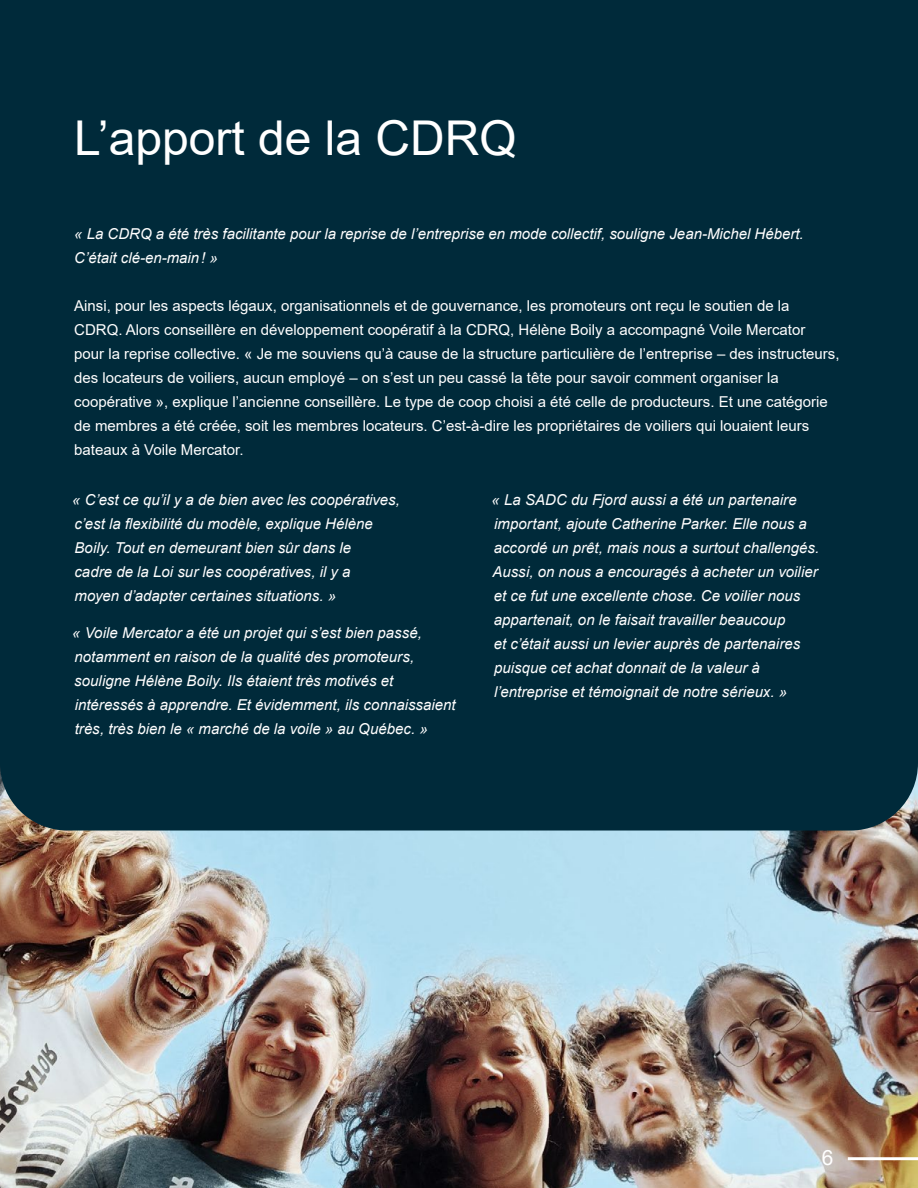
<style>
.page{position:relative;width:918px;height:1188px;background:#fff}
.page>*{position:absolute;margin:0;border:0;box-sizing:border-box;transform-origin:0 0}
.t1{font:48px "Arial";color:#fff}
.t2{font:21px "Arial";color:#fff}
.t3{font:italic 15px/24px "Arial";color:#fff}
.t4{font:15px/24px "Arial";color:#fff}
</style>
<div class="page">
<img style="left:0;top:831px;width:918px;height:357px">
<div style="left:0;top:0;width:918px;height:831px;background:#002a3a"></div>
<hr style="left:848px;top:1157px;width:70px;height:3px;background:#fff">
<h1 class="t1" style="left:74px;top:105px;width:444px">L’apport de la CDRQ</h1>
<p class="t3" style="left:74px;top:222px;width:731px">« La CDRQ a été très facilitante pour la reprise de l’entreprise en mode collectif, souligne Jean-Michel Hébert.<br>C’était clé-en-main! »</p>
<p class="t4" style="left:74px;top:293px;width:767px">Ainsi, pour les aspects légaux, organisationnels et de gouvernance, les promoteurs ont reçu le soutien de la CDRQ. Alors conseillère en développement coopératif à la CDRQ, Hélène Boily a accompagné Voile Mercator<br>pour la reprise collective. « Je me souviens qu’à cause de la structure particulière de l’entreprise – des instructeurs, des locateurs de voiliers, aucun employé – on s’est un peu cassé la tête pour savoir comment organiser la coopérative », explique l’ancienne conseillère. Le type de coop choisi a été celle de producteurs. Et une catégorie de membres a été créée, soit les membres locateurs. C’est-à-dire les propriétaires de voiliers qui louaient leurs bateaux à Voile Mercator.</p>
<p class="t3" style="left:72px;top:488px;width:329px">« C’est ce qu’il y a de bien avec les coopératives, c’est la flexibilité du modèle, explique Hélène Boily. Tout en demeurant bien sûr dans le<br>cadre de la Loi sur les coopératives, il y a<br>moyen d’adapter certaines situations. »</p>
<p class="t3" style="left:72px;top:621px;width:385px">« Voile Mercator a été un projet qui s’est bien passé, notamment en raison de la qualité des promoteurs, souligne Hélène Boily. Ils étaient très motivés et intéressés à apprendre. Et évidemment, ils connaissaient très, très bien le « marché de la voile » au Québec. »</p>
<p class="t3" style="left:492px;top:488px;width:329px">« La SADC du Fjord aussi a été un partenaire important, ajoute Catherine Parker. Elle nous a accordé un prêt, mais nous a surtout challengés.<br>Aussi, on nous a encouragés à acheter un voilier et ce fut une excellente chose. Ce voilier nous appartenait, on le faisait travailler beaucoup<br>et c’était aussi un levier auprès de partenaires puisque cet achat donnait de la valeur à l’entreprise et témoignait de notre sérieux. »</p>
<h2 class="t2" style="left:822px;top:1143px;width:13px">6</h2>
</div>
